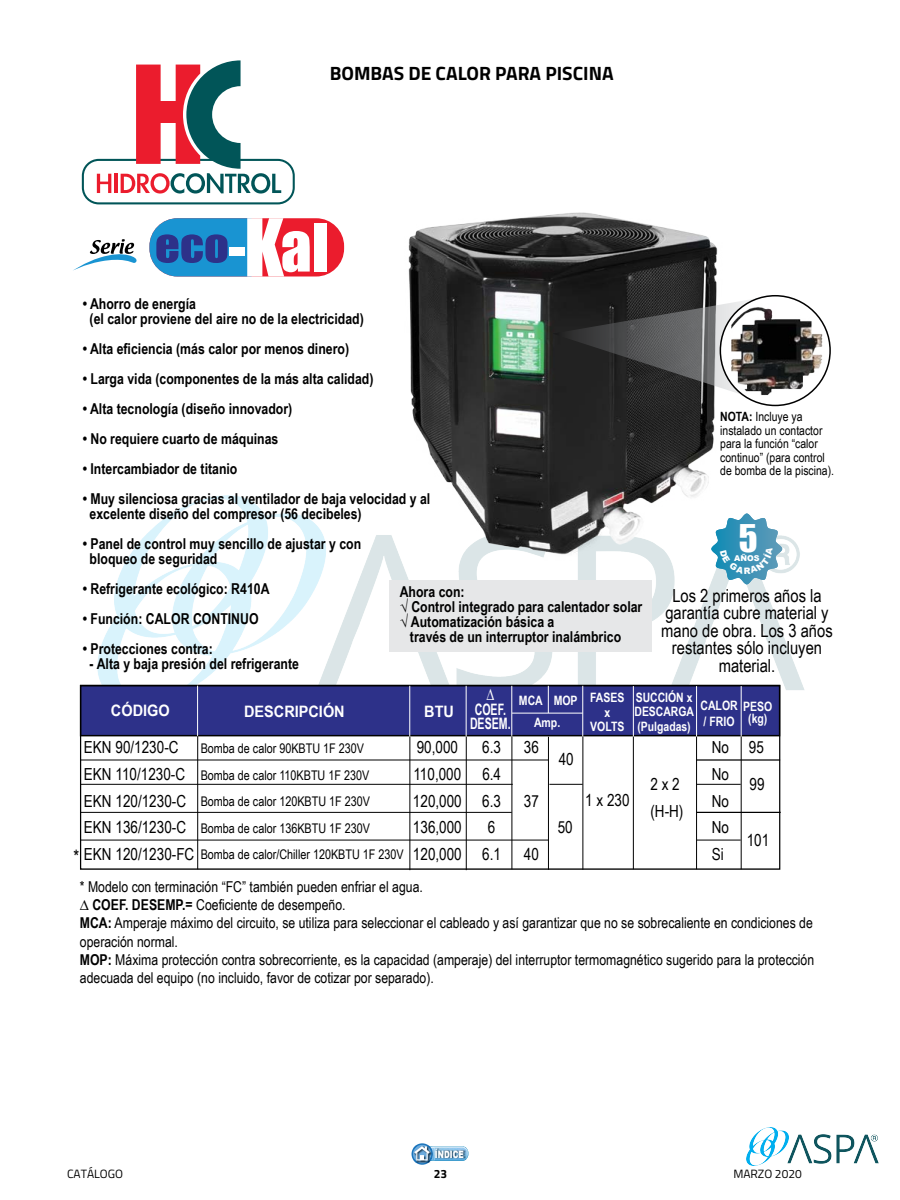
<style>
.page{position:relative;width:900px;height:1200px;background:#fff}
.page>*{position:absolute;margin:0;border:0;box-sizing:border-box;transform-origin:0 0}
.t1{font:35.1px "Impact";color:#fff}
.t2{font:700 19.2px "Titillium Web";color:#000}
.t3{font:18.15px "Arial Narrow";color:#000}
.t4{font:18px/17.4px "Arial Narrow";color:#000;text-align:center}
.t5{font:16.65px/26.5px "Arial Narrow";color:#000}
.t6{font:700 15.75px "Arial Narrow";color:#fff;scale:1.12 1}
.t7{font:700 15.75px/14.5px "Arial Narrow";color:#fff;text-align:center;scale:.82 1}
.t8{font:700 15px/15px "Arial Narrow";color:#000}
.t9{font:15px/18.3px "Arial Narrow";color:#000}
.t10{font:13.35px "Arial Narrow";color:#000}
.t11{font:700 12.9px/14.4px "Arial Narrow";color:#fff}
.t12{font:12.75px/13.5px "Arial Narrow";color:#000}
.t13{font:12px "Titillium Web";color:#000}
.t14{font:700 12px "Titillium Web";color:#000}
.t15{font:900 10.05px "Arial";color:#fff;scale:.74 1}
.t16{font:900 7.95px "Arial";color:#fff}
.s1{font-weight:700}
.s2{font-size:16.65px}
</style>
<div class="page">
<img style="left:97px;top:496px;width:707px;height:207px">
<img style="left:746px;top:1127px;width:133px;height:39px">
<svg style="left:412px;top:1143px;width:57px;height:22px"></svg>
<svg style="left:414px;top:1146px;width:54px;height:14px"></svg>
<div style="left:82px;top:159px;width:213px;height:45px;border:2px solid #015558;border-radius:16px"></div>
<svg style="left:97px;top:174px;width:14px;height:19px"></svg>
<hr style="left:114px;top:174px;width:4px;height:19px;background:#eb1c2d">
<svg style="left:121px;top:60px;width:160px;height:134px"></svg>
<img style="left:387px;top:212px;width:343px;height:355px">
<div style="left:149px;top:218px;width:195px;height:58px;background:#eb1c2d;border-radius:28px"></div>
<div style="left:314px;top:223px;width:12px;height:49px;background:#fff"></div>
<svg style="left:149px;top:218px;width:161px;height:59px;background:#819bc3"></svg>
<svg style="left:73px;top:239px;width:64px;height:32px"></svg>
<svg style="left:553px;top:296px;width:210px;height:109px;background:#474848"></svg>
<div style="left:720px;top:296px;width:110px;height:109px;background:#fff;border-radius:50%"></div>
<div style="left:720px;top:295px;width:111px;height:111px;border:2px solid #000;border-radius:50%"></div>
<img style="left:729px;top:304px;width:96px;height:93px">
<div style="left:390px;top:581px;width:262px;height:71px;background:#e6e7e8"></div>
<div style="left:81px;top:686px;width:699px;height:50px;background:#2d3189"></div>
<div style="left:80px;top:685px;width:700px;height:51px;border:1px solid #000"></div>
<hr style="left:696px;top:760px;width:84px;height:1px;background:#000">
<hr style="left:697px;top:784px;width:44px;height:1px;background:#000">
<hr style="left:696px;top:812px;width:85px;height:1px;background:#000">
<hr style="left:410px;top:737px;width:1px;height:133px;background:#000">
<hr style="left:512px;top:737px;width:1px;height:132px;background:#000">
<hr style="left:548px;top:737px;width:1px;height:133px;background:#000">
<hr style="left:633px;top:737px;width:1px;height:132px;background:#000">
<hr style="left:466px;top:737px;width:1px;height:133px;background:#000">
<hr style="left:197px;top:736px;width:1px;height:133px;background:#000">
<hr style="left:696px;top:737px;width:1px;height:132px;background:#000">
<div style="left:80px;top:685px;width:700px;height:185px;border:1px solid #000"></div>
<hr style="left:583px;top:737px;width:1px;height:133px;background:#000">
<hr style="left:633px;top:686px;width:1px;height:50px;background:#fff">
<hr style="left:696px;top:686px;width:1px;height:50px;background:#fff">
<hr style="left:741px;top:737px;width:1px;height:132px;background:#000">
<hr style="left:741px;top:686px;width:1px;height:50px;background:#fff">
<hr style="left:697px;top:840px;width:44px;height:1px;background:#000">
<hr style="left:81px;top:760px;width:467px;height:1px;background:#000">
<hr style="left:549px;top:784px;width:34px;height:1px;background:#000">
<hr style="left:81px;top:784px;width:432px;height:1px;background:#000">
<hr style="left:81px;top:812px;width:431px;height:1px;background:#000">
<hr style="left:81px;top:840px;width:467px;height:1px;background:#000">
<hr style="left:409px;top:686px;width:1px;height:50px;background:#fff">
<hr style="left:511px;top:686px;width:1px;height:50px;background:#fff">
<svg style="left:548px;top:686px;width:1px;height:27px"></svg>
<hr style="left:512px;top:713px;width:71px;height:1px;background:#fff">
<hr style="left:582px;top:686px;width:1px;height:50px;background:#fff">
<hr style="left:466px;top:686px;width:1px;height:50px;background:#fff">
<hr style="left:197px;top:686px;width:1px;height:50px;background:#fff">
<svg style="left:711px;top:514px;width:71px;height:70px"></svg>
<p class="t2" style="left:330px;top:58px;width:285px">BOMBAS DE CALOR PARA PISCINA</p>
<p class="t8" style="left:90px;top:296px;width:276px;text-indent:-7px">• Ahorro de energía<br>(el calor proviene del aire no de la electricidad)</p>
<p class="t8" style="left:83px;top:341px;width:268px">• Alta eficiencia (más calor por menos dinero)</p>
<p class="t8" style="left:83px;top:371px;width:292px">• Larga vida (componentes de la más alta calidad)</p>
<p class="t8" style="left:83px;top:401px;width:211px">• Alta tecnología (diseño innovador)</p>
<p class="t8" style="left:83px;top:431px;width:197px">• No requiere cuarto de máquinas</p>
<p class="t8" style="left:83px;top:461px;width:156px">• Intercambiador de titanio</p>
<p class="t8" style="left:90px;top:491px;width:342px;text-indent:-7px">• Muy silenciosa gracias al ventilador de baja velocidad y al excelente diseño del compresor (56 decibeles)</p>
<p class="t8" style="left:90px;top:536px;width:273px;text-indent:-7px">• Panel de control muy sencillo de ajustar y con bloqueo de seguridad</p>
<p class="t8" style="left:83px;top:581px;width:188px">• Refrigerante ecológico: R410A</p>
<p class="t8" style="left:83px;top:611px;width:177px">• Función: CALOR CONTINUO</p>
<p class="t8" style="left:83px;top:641px;width:132px">• Protecciones contra:</p>
<p class="t8" style="left:90px;top:656px;width:211px">- Alta y baja presión del refrigerante</p>
<p class="t8" style="left:400px;top:584px;width:66px">Ahora con:</p>
<p class="t8" style="left:400px;top:599px;width:244px">√ Control integrado para calentador solar</p>
<p class="t8" style="left:400px;top:614px;width:156px">√ Automatización básica a</p>
<p class="t8" style="left:410px;top:629px;width:213px">través de un interruptor inalámbrico</p>
<p class="t12" style="left:720px;top:410px;width:115px"><span class="s1">NOTA:</span> Incluye ya instalado un contactor para la función “calor continuo” (para control de bomba de la piscina).</p>
<p class="t1" style="left:739px;top:511px;width:20px">5</p>
<p class="t16" style="left:734px;top:552px;width:27px">AÑOS</p>
<p class="t4" style="left:661px;top:586px;width:173px">Los 2 primeros años la garantía cubre material y mano de obra. Los 3 años restantes sólo incluyen material.</p>
<p class="t6" style="left:111px;top:699px;width:54px">CÓDIGO</p>
<p class="t6" style="left:424px;top:700px;width:28px">BTU</p>
<p class="t6" style="left:244px;top:700px;width:91px">DESCRIPCIÓN</p>
<p class="t7" style="left:470px;top:686px;width:51px">∆<br>COEF.<br>DESEM.</p>
<p class="t11" style="left:534px;top:688px;width:45px;line-height:22.8px;text-indent:20px">MOP<br>Amp.</p>
<p class="t11" style="left:519px;top:692px;width:25px">MCA</p>
<p class="t11" style="left:634px;top:689px;width:61px">SUCCIÓN x<br>DESCARGA (Pulgadas)</p>
<p class="t11" style="left:590px;top:690px;width:36px;text-align:center">FASES x<br>VOLTS</p>
<p class="t11" style="left:700px;top:698px;width:74px;line-height:15.5px">CALOR PESO / FRIO</p>
<p class="t11" style="left:748px;top:710px;width:21px">(kg)</p>
<p class="t5" style="left:84px;top:734px;width:96px">EKN 90/1230-C</p>
<p class="t10" style="left:201px;top:739px;width:165px">Bomba de calor 90KBTU 1F 230V</p>
<p class="t5" style="left:417px;top:734px;width:43px">90,000</p>
<p class="t5" style="left:482px;top:734px;width:20px">6.3</p>
<p class="t5" style="left:524px;top:734px;width:17px">36</p>
<p class="t5" style="left:712px;top:734px;width:54px">No 95</p>
<p class="t10" style="left:84px;top:765px;width:287px"><span class="s2">EKN 110/1230-C</span> Bomba de calor 110KBTU 1F 230V</p>
<p class="t5" style="left:413px;top:760px;width:49px">110,000</p>
<p class="t5" style="left:482px;top:760px;width:20px">6.4</p>
<p class="t5" style="left:712px;top:760px;width:19px">No</p>
<p class="t10" style="left:84px;top:792px;width:288px"><span class="s2">EKN 120/1230-C</span> Bomba de calor 120KBTU 1F 230V</p>
<p class="t5" style="left:413px;top:787px;width:90px">120,000 6.3</p>
<p class="t5" style="left:524px;top:787px;width:17px">37</p>
<p class="t5" style="left:712px;top:787px;width:19px">No</p>
<p class="t10" style="left:84px;top:818px;width:288px"><span class="s2">EKN 136/1230-C</span> Bomba de calor 136KBTU 1F 230V</p>
<p class="t5" style="left:413px;top:813px;width:50px">136,000</p>
<p class="t5" style="left:488px;top:813px;width:9px">6</p>
<p class="t5" style="left:558px;top:813px;width:17px">50</p>
<p class="t5" style="left:712px;top:813px;width:19px">No</p>
<p class="t10" style="left:84px;top:845px;width:419px"><span class="s2">EKN 120/1230-FC</span> Bomba de calor/Chiller 120KBTU 1F 230V <span class="s2">120,000 6.1</span></p>
<p class="t5" style="left:524px;top:840px;width:17px">40</p>
<p class="t5" style="left:712px;top:840px;width:14px">Si</p>
<p class="t5" style="left:559px;top:745px;width:17px">40</p>
<p class="t5" style="left:750px;top:770px;width:17px">99</p>
<p class="t5" style="left:650px;top:771px;width:35px">2 x 2 (H-H)</p>
<p class="t5" style="left:585px;top:786px;width:46px">1 x 230</p>
<p class="t5" style="left:747px;top:826px;width:24px">101</p>
<p class="t3" style="left:74px;top:843px;width:7px">*</p>
<p class="t9" style="left:80px;top:877px;width:736px">* Modelo con terminación “FC” también pueden enfriar el agua.<br>∆ <span class="s1">COEF. DESEMP.=</span> Coeficiente de desempeño.<br><span class="s1">MCA:</span> Amperaje máximo del circuito, se utiliza para seleccionar el cableado y así garantizar que no se sobrecaliente en condiciones de operación normal.<br><span class="s1">MOP:</span> Máxima protección contra sobrecorriente, es la capacidad (amperaje) del interruptor termomagnético sugerido para la protección adecuada del equipo (no incluido, favor de cotizar por separado).</p>
<p class="t15" style="left:435px;top:1147px;width:41px">ÍNDICE</p>
<p class="t14" style="left:434px;top:1164px;width:15px">23</p>
<p class="t13" style="left:733px;top:1165px;width:70px">MARZO 2020</p>
</div>
